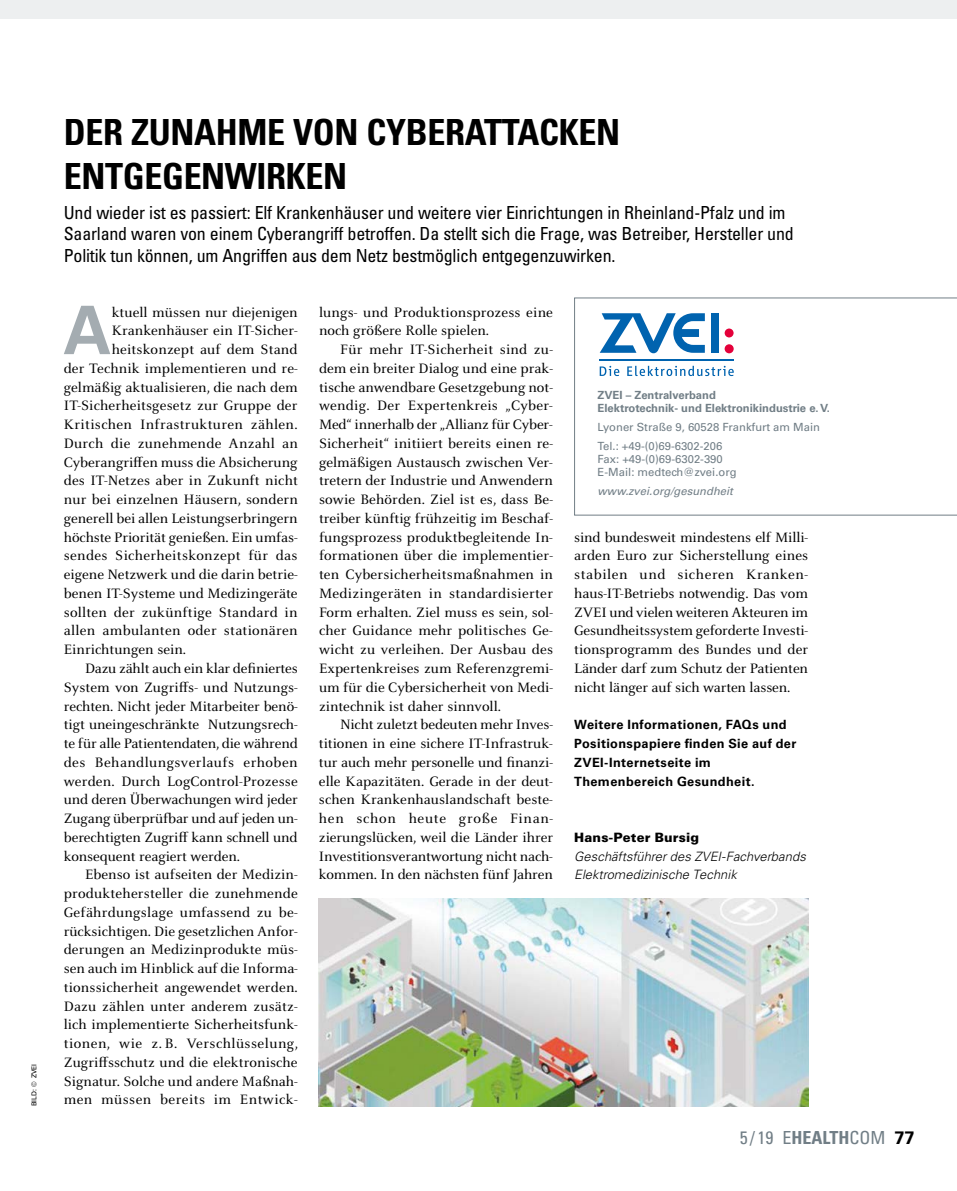
<style>
.page{position:relative;width:957px;height:1191px;background:#fff}
.page>*{position:absolute;margin:0;border:0;box-sizing:border-box;transform-origin:0 0}
.t1{font:700 66.9px "Univers LT Std";color:#a4acb1}
.t2{font:700 condensed 36px/43.2px "Univers LT Std";letter-spacing:-.01em;color:#000}
.t3{font:condensed 18px/21.6px "Univers LT Std";letter-spacing:-.01em;color:#000}
.t4{font:condensed 18px "Univers LT Std";color:#717e86}
.t5{font:15px/18.8px "Celeste OT";color:#000;text-align:justify}
.t6{font:15px "Celeste OT";letter-spacing:.02em;color:#000}
.t7{font:15px "Celeste OT";letter-spacing:.025em;color:#000}
.t8{font:15px "Celeste OT";letter-spacing:.03em;color:#000}
.t9{font:italic 300 12.9px/18.8px "Univers LT Std";letter-spacing:.005em;color:#000}
.t10{font:900 12.9px "Univers LT Std";letter-spacing:.01em;color:#000}
.t11{font:700 12.75px/18.8px "Univers LT Std";letter-spacing:.03em;color:#000}
.t12{font:11.25px/19.2px "Univers LT Std";color:#717e86}
.t13{font:700 11.25px/12.8px "Univers LT Std";color:#717e86}
.t14{font:italic 11.25px "Univers LT Std";color:#717e86}
.t15{font:6.75px "Univers LT Std";color:#000}
.s1{font-weight:700}
.s2{font-weight:700;font-stretch:normal;color:#000}
</style>
<div class="page">
<div style="left:0;top:0;width:957px;height:19px;background:#edeff0"></div>
<img style="left:319px;top:898px;width:489px;height:209px">
<svg style="left:574px;top:297px;width:383px;height:218px"></svg>
<svg style="left:599px;top:313px;width:106px;height:40px"></svg>
<div style="left:711px;top:313px;width:8px;height:40px;background:#0063af"></div>
<div style="left:724px;top:328px;width:9px;height:9px;background:#e4003a;border-radius:50%"></div>
<div style="left:724px;top:344px;width:9px;height:9px;background:#e4003a;border-radius:50%"></div>
<hr style="left:599px;top:359px;width:134px;height:1px;background:#0063af">
<svg style="left:600px;top:366px;width:19px;height:10px"></svg>
<svg style="left:627px;top:366px;width:107px;height:10px"></svg>
<p class="t15" style="left:30px;top:1106px;width:44px;rotate:-90deg">BILD: © ZVEI</p>
<h2 class="t2" style="left:64px;top:111px;width:558px">DER ZUNAHME VON CYBERATTACKEN<br>ENTGEGENWIRKEN</h2>
<p class="t3" style="left:64px;top:201px;width:731px">Und wieder ist es passiert: Elf Krankenhäuser und weitere vier Einrichtungen in Rheinland-Pfalz und im<br>Saarland waren von einem Cyberangriff betroffen. Da stellt sich die Frage, was Betreiber, Hersteller und<br>Politik tun können, um Angriffen aus dem Netz bestmöglich entgegenzuwirken.</p>
<h1 class="t1" style="left:63px;top:291px;width:50px">A</h1>
<p class="t5" style="left:112px;top:302px;width:187px">ktuell müssen nur diejenigen</p>
<p class="t5" style="left:112px;top:321px;width:187px">Krankenhäuser ein IT-Sicher-</p>
<p class="t5" style="left:112px;top:340px;width:187px">heitskonzept auf dem Stand</p>
<p class="t5" style="left:64px;top:359px;width:235px">der Technik implementieren und re-</p>
<p class="t5" style="left:64px;top:377px;width:235px">gelmäßig aktualisieren, die nach dem</p>
<p class="t5" style="left:64px;top:396px;width:235px">IT-Sicherheitsgesetz zur Gruppe der</p>
<p class="t7" style="left:64px;top:416px;width:235px">Kritischen Infrastrukturen zählen.</p>
<p class="t6" style="left:64px;top:434px;width:236px">Durch die zunehmende Anzahl an</p>
<p class="t5" style="left:64px;top:452px;width:235px">Cyberangriffen muss die Absicherung</p>
<p class="t5" style="left:64px;top:471px;width:236px">des IT-Netzes aber in Zukunft nicht</p>
<p class="t5" style="left:64px;top:490px;width:236px">nur bei einzelnen Häusern, sondern</p>
<p class="t5" style="left:64px;top:509px;width:235px">generell bei allen Leistungserbringern</p>
<p class="t5" style="left:64px;top:527px;width:235px">höchste Priorität genießen. Ein umfas-</p>
<p class="t6" style="left:64px;top:547px;width:235px">sendes Sicherheitskonzept für das</p>
<p class="t5" style="left:64px;top:565px;width:235px">eigene Netzwerk und die darin betrie-</p>
<p class="t5" style="left:64px;top:584px;width:235px">benen IT-Systeme und Medizingeräte</p>
<p class="t5" style="left:64px;top:602px;width:235px">sollten der zukünftige Standard in</p>
<p class="t6" style="left:64px;top:622px;width:235px">allen ambulanten oder stationären</p>
<p class="t5" style="left:64px;top:640px;width:124px">Einrichtungen sein.</p>
<p class="t5" style="left:85px;top:659px;width:214px">Dazu zählt auch ein klar definiertes</p>
<p class="t5" style="left:64px;top:677px;width:235px">System von Zugriffs- und Nutzungs-</p>
<p class="t5" style="left:64px;top:696px;width:235px">rechten. Nicht jeder Mitarbeiter benö-</p>
<p class="t5" style="left:64px;top:715px;width:235px">tigt uneingeschränkte Nutzungsrech-</p>
<p class="t5" style="left:64px;top:734px;width:235px">te für alle Patientendaten, die während</p>
<p class="t7" style="left:64px;top:753px;width:235px">des Behandlungsverlaufs erhoben</p>
<p class="t5" style="left:64px;top:771px;width:235px">werden. Durch LogControl-Prozesse</p>
<p class="t5" style="left:64px;top:790px;width:235px">und deren Überwachungen wird jeder</p>
<p class="t5" style="left:64px;top:809px;width:235px">Zugang überprüfbar und auf jeden un-</p>
<p class="t5" style="left:64px;top:827px;width:235px">berechtigten Zugriff kann schnell und</p>
<p class="t5" style="left:64px;top:846px;width:178px">konsequent reagiert werden.</p>
<p class="t5" style="left:85px;top:865px;width:214px">Ebenso ist aufseiten der Medizin-</p>
<p class="t5" style="left:64px;top:884px;width:235px">produktehersteller die zunehmende</p>
<p class="t5" style="left:64px;top:902px;width:235px">Gefährdungslage umfassend zu be-</p>
<p class="t5" style="left:64px;top:921px;width:235px">rücksichtigen. Die gesetzlichen Anfor-</p>
<p class="t5" style="left:64px;top:940px;width:235px">derungen an Medizinprodukte müs-</p>
<p class="t5" style="left:64px;top:959px;width:235px">sen auch im Hinblick auf die Informa-</p>
<p class="t5" style="left:64px;top:977px;width:235px">tionssicherheit angewendet werden.</p>
<p class="t5" style="left:64px;top:996px;width:235px">Dazu zählen unter anderem zusätz-</p>
<p class="t5" style="left:64px;top:1015px;width:235px">lich implementierte Sicherheitsfunk-</p>
<p class="t8" style="left:64px;top:1034px;width:236px">tionen, wie z. B. Verschlüsselung,</p>
<p class="t5" style="left:64px;top:1052px;width:235px">Zugriffsschutz und die elektronische</p>
<p class="t5" style="left:64px;top:1071px;width:235px">Signatur. Solche und andere Maßnah-</p>
<p class="t8" style="left:64px;top:1091px;width:235px">men müssen bereits im Entwick-</p>
<p class="t5" style="left:319px;top:302px;width:235px">lungs- und Produktionsprozess eine noch größere Rolle spielen.</p>
<p class="t5" style="left:319px;top:340px;width:236px;text-indent:21px">Für mehr IT-Sicherheit sind zu&shy;dem ein breiter Dialog und eine prak&shy;tische anwendbare Gesetzgebung not&shy;wendig. Der Expertenkreis „Cyber-Med“ innerhalb der „Allianz für Cyber-Sicherheit“ initiiert bereits einen re&shy;gelmäßigen Austausch zwischen Ver&shy;tretern der Industrie und Anwendern sowie Behörden. Ziel ist es, dass Be&shy;treiber künftig frühzeitig im Beschaf&shy;fungsprozess produktbegleitende In&shy;formationen über die implementier&shy;ten Cybersicherheitsmaßnahmen in Medizingeräten in standardisierter Form erhalten. Ziel muss es sein, sol&shy;cher Guidance mehr politisches Ge&shy;wicht zu verleihen. Der Ausbau des Expertenkreises zum Referenzgremi&shy;um für die Cybersicherheit von Medi&shy;zintechnik ist daher sinnvoll.</p>
<p class="t5" style="left:319px;top:715px;width:236px;text-indent:21px">Nicht zuletzt bedeuten mehr Inves&shy;titionen in eine sichere IT-Infrastruk&shy;tur auch mehr personelle und finanzi&shy;elle Kapazitäten. Gerade in der deut&shy;schen Krankenhauslandschaft beste&shy;hen schon heute große Finan&shy;zierungslücken, weil die Länder ihrer Investitionsverantwortung nicht nach&shy;kommen. In den nächsten fünf Jahren</p>
<p class="t13" style="left:597px;top:389px;width:234px">ZVEI – Zentralverband<br>Elektrotechnik- und Elektronikindustrie e. V.</p>
<p class="t12" style="left:597px;top:417px;width:224px">Lyoner Straße 9, 60528 Frankfurt am Main<br>Tel.: +49-(0)69-6302-206</p>
<p class="t12" style="left:597px;top:452px;width:140px;line-height:12.8px">Fax: +49-(0)69-6302-390<br>E-Mail: medtech@zvei.org</p>
<p class="t14" style="left:597px;top:484px;width:137px">www.zvei.org/gesundheit</p>
<p class="t5" style="left:574px;top:527px;width:235px">sind bundesweit mindestens elf Milli&shy;arden Euro zur Sicherstellung eines stabilen und sicheren Kranken&shy;haus-IT-Betriebs notwendig. Das vom ZVEI und vielen weiteren Akteuren im Gesundheitssystem geforderte Investi&shy;tionsprogramm des Bundes und der Länder darf zum Schutz der Patienten nicht länger auf sich warten lassen.</p>
<p class="t11" style="left:574px;top:715px;width:224px">Weitere Informationen, FAQs und<br>Positionspapiere finden Sie auf der<br>ZVEI-Internetseite im<br>Themenbereich Gesundheit.</p>
<p class="t10" style="left:574px;top:829px;width:126px">Hans-Peter Bursig</p>
<p class="t9" style="left:574px;top:846px;width:233px">Geschäftsführer des ZVEI-Fachverbands<br>Elektromedizinische Technik</p>
<p class="t4" style="left:740px;top:1126px;width:176px">5 / 19 E<span class="s1">HEALTH</span>COM <span class="s2">77</span></p>
</div>
